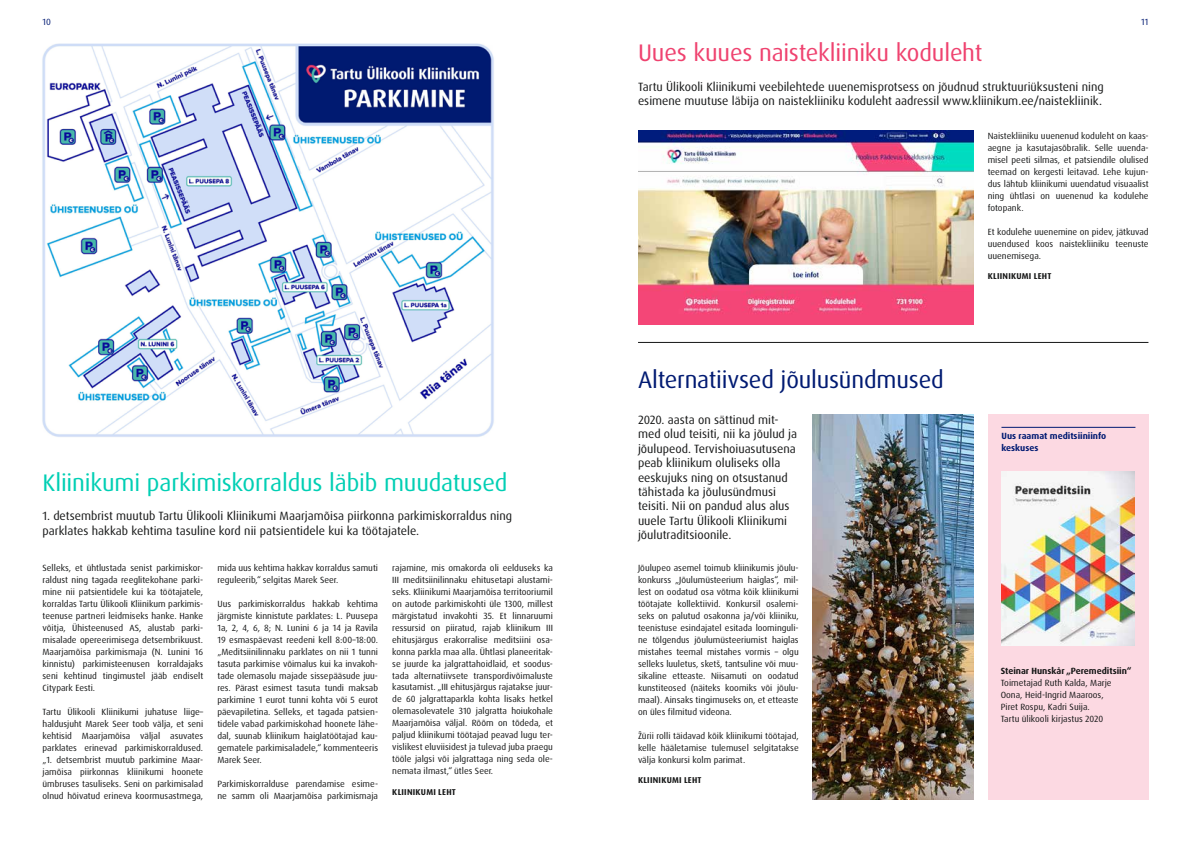
<style>
.page{position:relative;width:1191px;height:842px;background:#fff}
.page>*{position:absolute;margin:0;border:0;box-sizing:border-box;transform-origin:0 0}
.t1{font:24px "Dax Pro";letter-spacing:-.005em;color:#00cfb4}
.t2{font:24px "Dax Pro";letter-spacing:-.01em;color:#ef426f}
.t3{font:24px "Dax Pro";letter-spacing:-.01em;color:#001a72}
.t4{font:12px/14.4px "Dax Pro";color:#151616}
.t5{font:9px/12px "Dax Pro";color:#151616;text-align:justify}
.t6{font:700 9px/12px "Dax Pro";color:#001a72}
.t7{font:700 9px "Dax Pro";color:#151616}
.t8{font:9px "Dax Pro";color:#001a72}
.t9{font:700 8.5px "Dax Pro";letter-spacing:.03em;color:#151616}
</style>
<div class="page">
<img style="left:42px;top:43px;width:452px;height:394px">
<img style="left:638px;top:130px;width:335px;height:194px">
<div style="left:987px;top:415px;width:161px;height:385px;background:#fcd9e2"></div>
<hr style="left:1001px;top:427px;width:134px;height:1px;background:#001a72">
<img style="left:1001px;top:471px;width:133px;height:175px">
<img style="left:813px;top:415px;width:160px;height:385px">
<hr style="left:638px;top:342px;width:510px;height:1px;background:#151616">
<p class="t8" style="left:43px;top:16px;width:10px">10</p>
<p class="t8" style="left:1141px;top:16px;width:9px">11</p>
<h1 class="t2" style="left:638px;top:38px;width:346px">Uues kuues naistekliiniku koduleht</h1>
<h2 class="t4" style="left:638px;top:79px;width:467px">Tartu Ülikooli Kliinikumi veebilehtede uuenemisprotsess on jõudnud struktuuriüksusteni ning esimene muutuse läbija on naistekliiniku koduleht aadressil www.kliinikum.ee/naistekliinik.</h2>
<h1 class="t1" style="left:43px;top:467px;width:466px">Kliinikumi parkimiskorraldus läbib muudatused</h1>
<h2 class="t4" style="left:43px;top:509px;width:471px">1. detsembrist muutub Tartu Ülikooli Kliinikumi Maarjamõisa piirkonna parkimiskorraldus ning parklates hakkab kehtima tasuline kord nii patsientidele kui ka töötajatele.</h2>
<p class="t5" style="left:43px;top:561px;width:162px">Selleks, et ühtlustada senist parkimiskor&shy;raldust ning tagada reeglitekohane parki&shy;mine nii patsientidele kui ka töötajatele, korraldas Tartu Ülikooli Kliinikum parkimis&shy;teenuse partneri leidmiseks hanke. Hanke võitja, Ühisteenused AS, alustab parki&shy;misalade opereerimisega detsembrikuust.<br>Maarjamõisa parkimismaja (N. Lunini 16 kinnistu) parkimisteenusen korraldajaks seni kehtinud tingimustel jääb endiselt Citypark Eesti.</p>
<p class="t5" style="left:43px;top:705px;width:162px">Tartu Ülikooli Kliinikumi juhatuse liige– haldusjuht Marek Seer toob välja, et seni kehtisid Maarjamõisa väljal asuvates parklates erinevad parkimiskorraldused. „1. detsembrist muutub parkimine Maar&shy;jamõisa piirkonnas kliinikumi hoonete ümbruses tasuliseks. Seni on parkimisalad olnud hõivatud erineva koormusastmega,</p>
<p class="t5" style="left:217px;top:561px;width:162px">mida uus kehtima hakkav korraldus samuti reguleerib,“ selgitas Marek Seer.</p>
<p class="t5" style="left:217px;top:597px;width:162px">Uus parkimiskorraldus hakkab kehtima järgmiste kinnistute parklates: L. Puusepa 1a, 2, 4, 6, 8; N. Lunini 6 ja 14 ja Ravila 19 esmaspäevast reedeni kell 8:00–18:00. „Meditsiinilinnaku parklates on nii 1 tunni tasuta parkimise võimalus kui ka invakoh&shy;tade olemasolu majade sissepääsude juu&shy;res. Pärast esimest tasuta tundi maksab parkimine 1 eurot tunni kohta või 5 eurot päevapiletina. Selleks, et tagada patsien&shy;tidele vabad parkimiskohad hoonete lähe&shy;dal, suunab kliinikum haiglatöötajad kau&shy;gematele parkimisaladele,“ kommenteeris Marek Seer.</p>
<p class="t5" style="left:217px;top:777px;width:162px">Parkimiskorralduse parendamise esime&shy;ne samm oli Maarjamõisa parkimismaja</p>
<p class="t5" style="left:392px;top:561px;width:162px">rajamine, mis omakorda oli eelduseks ka III meditsiinilinnaku ehitusetapi alustami&shy;seks. Kliinikumi Maarjamõisa territooriumil on autode parkimiskohti üle 1300, millest märgistatud invakohti 35. Et linnaruumi ressursid on piiratud, rajab kliinikum III ehitusjärgus erakorralise meditsiini osa&shy;konna parkla maa alla. Ühtlasi planeeritak&shy;se juurde ka jalgrattahoidlaid, et soodus&shy;tada alternatiivsete transpordivõimaluste kasutamist. „III ehitusjärgus rajatakse juur&shy;de 60 jalgrattaparkla kohta lisaks hetkel olemasolevatele 310 jalgratta hoiukohale Maarjamõisa väljal. Rõõm on tõdeda, et paljud kliinikumi töötajad peavad lugu ter&shy;vislikest eluviisidest ja tulevad juba praegu tööle jalgsi või jalgrattaga ning seda ole&shy;nemata ilmast,“ ütles Seer.</p>
<p class="t9" style="left:392px;top:787px;width:65px">KLIINIKUMI LEHT</p>
<h1 class="t3" style="left:638px;top:364px;width:307px">Alternatiivsed jõulusündmused</h1>
<p class="t4" style="left:638px;top:413px;width:161px">2020. aasta on sättinud mit&shy;med olud teisiti, nii ka jõulud ja jõulupeod. Tervishoiuasutusena peab kliinikum oluliseks olla eeskujuks ning on otsustanud tähistada ka jõulusündmusi teisiti. Nii on pandud alus alus uuele Tartu Ülikooli Kliinikumi jõulutraditsioonile.</p>
<p class="t5" style="left:638px;top:561px;width:162px">Jõulupeo asemel toimub kliinikumis jõulu&shy;konkurss „Jõulumüsteerium haiglas“, mil&shy;lest on oodatud osa võtma kõik kliinikumi töötajate kollektiivid. Konkursil osalemi&shy;seks on palutud osakonna ja/või kliiniku, teenistuse esindajatel esitada loominguli&shy;ne tõlgendus jõulumüsteeriumist haiglas mistahes teemal mistahes vormis – olgu selleks luuletus, sketš, tantsuline või muu&shy;sikaline etteaste. Niisamuti on oodatud kunstiteosed (näiteks koomiks või jõulu&shy;maal). Ainsaks tingimuseks on, et etteaste on üles filmitud videona.</p>
<p class="t5" style="left:638px;top:729px;width:162px">Žürii rolli täidavad kõik kliinikumi töötajad, kelle hääletamise tulemusel selgitatakse välja konkursi kolm parimat.</p>
<p class="t9" style="left:638px;top:775px;width:65px">KLIINIKUMI LEHT</p>
<p class="t5" style="left:987px;top:129px;width:162px">Naistekliiniku uuenenud koduleht on kaas&shy;aegne ja kasutajasõbralik. Selle uuenda&shy;misel peeti silmas, et patsiendile olulised teemad on kergesti leitavad. Lehe kujun&shy;dus lähtub kliinikumi uuendatud visuaalist ning ühtlasi on uuenenud ka kodulehe fotopank.</p>
<p class="t5" style="left:987px;top:225px;width:162px">Et kodulehe uuenemine on pidev, jätkuvad uuendused koos naistekliiniku teenuste uuenemisega.</p>
<p class="t9" style="left:987px;top:271px;width:65px">KLIINIKUMI LEHT</p>
<p class="t6" style="left:1001px;top:430px;width:106px">Uus raamat meditsiiniinfo keskuses</p>
<p class="t7" style="left:1000px;top:665px;width:132px">Steinar Hunskår „Peremeditsiin“</p>
<p class="t5" style="left:1000px;top:676px;width:112px;text-align:left">Toimetajad Ruth Kalda, Marje<br>Oona, Heid-Ingrid Maaroos,<br>Piret Rospu, Kadri Suija.<br>Tartu ülikooli kirjastus 2020</p>
</div>
